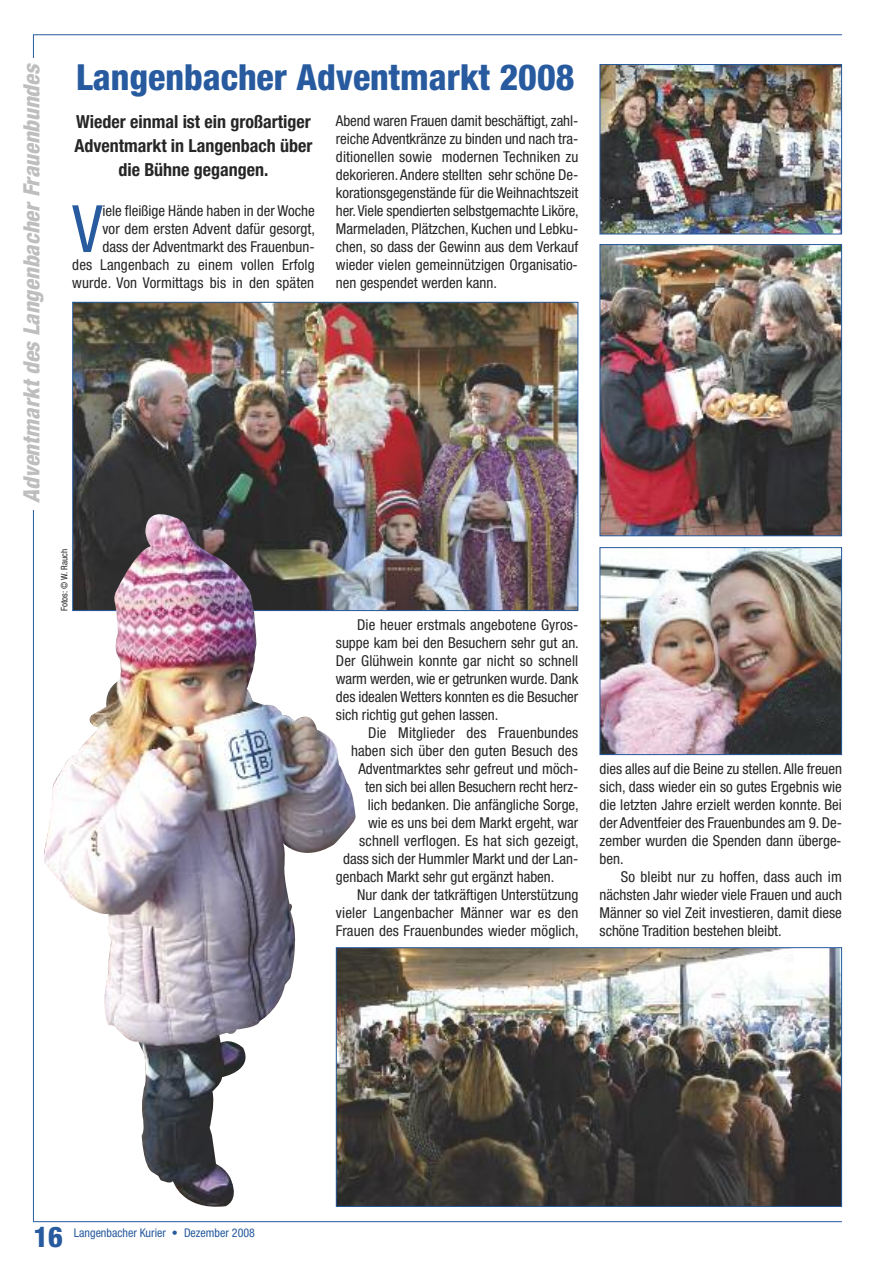
<style>
.page{position:relative;width:893px;height:1263px;background:#fff}
.page>*{position:absolute;margin:0;border:0;box-sizing:border-box;transform-origin:0 0}
.t1{font:condensed 65.4px "Helvetica Neue";color:#275a9e}
.t2{font:800 condensed 36px "Helvetica Neue";color:#275a9e}
.t3{font:800 condensed 28.5px "Helvetica Neue";color:#275a9e}
.t4{font:italic 800 condensed 22.5px "Helvetica Neue";letter-spacing:.005em;color:#bebebe}
.t5{font:700 condensed 18px/24px "Helvetica Neue";color:#272627;text-align:center}
.t6{font:condensed 15px/18px "Helvetica Neue";color:#272627;text-align:justify}
.t7{font:condensed 12px "Helvetica Neue";color:#275a9e}
.t8{font:condensed 9px "Helvetica Neue";color:#272627}
</style>
<div class="page">
<hr style="left:33px;top:34px;width:809px;height:1px;background:#275a9e">
<hr style="left:33px;top:34px;width:1px;height:1188px;background:#275a9e">
<img style="left:74px;top:304px;width:502px;height:305px">
<img style="left:356px;top:949px;width:484px;height:256px">
<img style="left:602px;top:246px;width:238px;height:288px">
<div style="left:600px;top:244px;width:242px;height:292px;border:1px solid #275a9e"></div>
<img style="left:602px;top:66px;width:238px;height:166px">
<div style="left:600px;top:64px;width:242px;height:170px;border:1px solid #275a9e"></div>
<img style="left:602px;top:549px;width:238px;height:204px">
<div style="left:600px;top:547px;width:242px;height:208px;border:1px solid #275a9e"></div>
<img style="left:44px;top:514px;width:312px;height:693px">
<hr style="left:33px;top:1221px;width:809px;height:1px;background:#275a9e">
<h3 class="t4" style="left:23px;top:503px;width:442px;rotate:-90deg">Adventmarkt des Langenbacher Frauenbundes</h3>
<h2 class="t2" style="left:76px;top:64px;width:500px">Langenbacher Adventmarkt 2008</h2>
<p class="t5" style="left:74px;top:111px;width:240px">Wieder einmal ist ein großartiger<br>Adventmarkt in Langenbach über die Bühne gegangen.</p>
<p class="t6" style="left:336px;top:113px;width:244px">Abend waren Frauen damit beschäftigt, zahl&shy;reiche Adventkränze zu binden und nach tra&shy;ditionellen sowie modernen Techniken zu dekorieren. Andere stellten sehr schöne De&shy;korationsgegenstände für die Weihnachtszeit her. Viele spendierten selbstgemachte Liköre, Marmeladen, Plätzchen, Kuchen und Lebku&shy;chen, so dass der Gewinn aus dem Verkauf wieder vielen gemeinnützigen Organisatio&shy;nen gespendet werden kann.</p>
<p class="t6" style="left:72px;top:203px;width:244px;text-align:right">iele fleißige Hände haben in der Woche<br>vor dem ersten Advent dafür gesorgt,<br>dass der Adventmarkt des Frauenbun-<br>des Langenbach zu einem vollen Erfolg wurde. Von Vormittags bis in den späten</p>
<h1 class="t1" style="left:72px;top:205px;width:32px">V</h1>
<p class="t8" style="left:61px;top:611px;width:63px;rotate:-90deg">Fotos: © W. Rauch</p>
<p class="t6" style="left:336px;top:617px;width:244px;text-indent:21px">Die heuer erstmals angebotene Gyros&shy;suppe kam bei den Besuchern sehr gut an.<br>Der Glühwein konnte gar nicht so schnell warm werden, wie er getrunken wurde. Dank des idealen Wetters konnten es die Besucher sich richtig gut gehen lassen.</p>
<p class="t6" style="left:368px;top:725px;width:212px">Die Mitglieder des Frauenbundes</p>
<p class="t6" style="left:351px;top:743px;width:228px">haben sich über den guten Besuch des</p>
<p class="t6" style="left:358px;top:761px;width:221px">Adventmarktes sehr gefreut und möch-</p>
<p class="t6" style="left:365px;top:779px;width:215px">ten sich bei allen Besuchern recht herz-</p>
<p class="t6" style="left:368px;top:797px;width:212px">lich bedanken. Die anfängliche Sorge,</p>
<p class="t6" style="left:368px;top:815px;width:212px">wie es uns bei dem Markt ergeht, war</p>
<p class="t6" style="left:359px;top:833px;width:221px">schnell verflogen. Es hat sich gezeigt,</p>
<p class="t6" style="left:343px;top:851px;width:237px">dass sich der Hummler Markt und der Lan-</p>
<p class="t6" style="left:336px;top:869px;width:220px">genbach Markt sehr gut ergänzt haben.</p>
<p class="t6" style="left:357px;top:887px;width:223px">Nur dank der tatkräftigen Unterstützung</p>
<p class="t6" style="left:336px;top:905px;width:244px">vieler Langenbacher Männer war es den</p>
<p class="t6" style="left:336px;top:923px;width:244px">Frauen des Frauenbundes wieder möglich,</p>
<p class="t6" style="left:600px;top:761px;width:244px">dies alles auf die Beine zu stellen. Alle freuen sich, dass wieder ein so gutes Ergebnis wie die letzten Jahre erzielt werden konnte. Bei der Adventfeier des Frauenbundes am 9. De&shy;zember wurden die Spenden dann überge&shy;ben.</p>
<p class="t6" style="left:600px;top:869px;width:244px;text-indent:21px">So bleibt nur zu hoffen, dass auch im nächsten Jahr wieder viele Frauen und auch Männer so viel Zeit investieren, damit diese schöne Tradition bestehen bleibt.</p>
<h3 class="t3" style="left:33px;top:1227px;width:31px">16</h3>
<p class="t7" style="left:74px;top:1228px;width:183px">Langenbacher Kurier • Dezember 2008</p>
</div>
